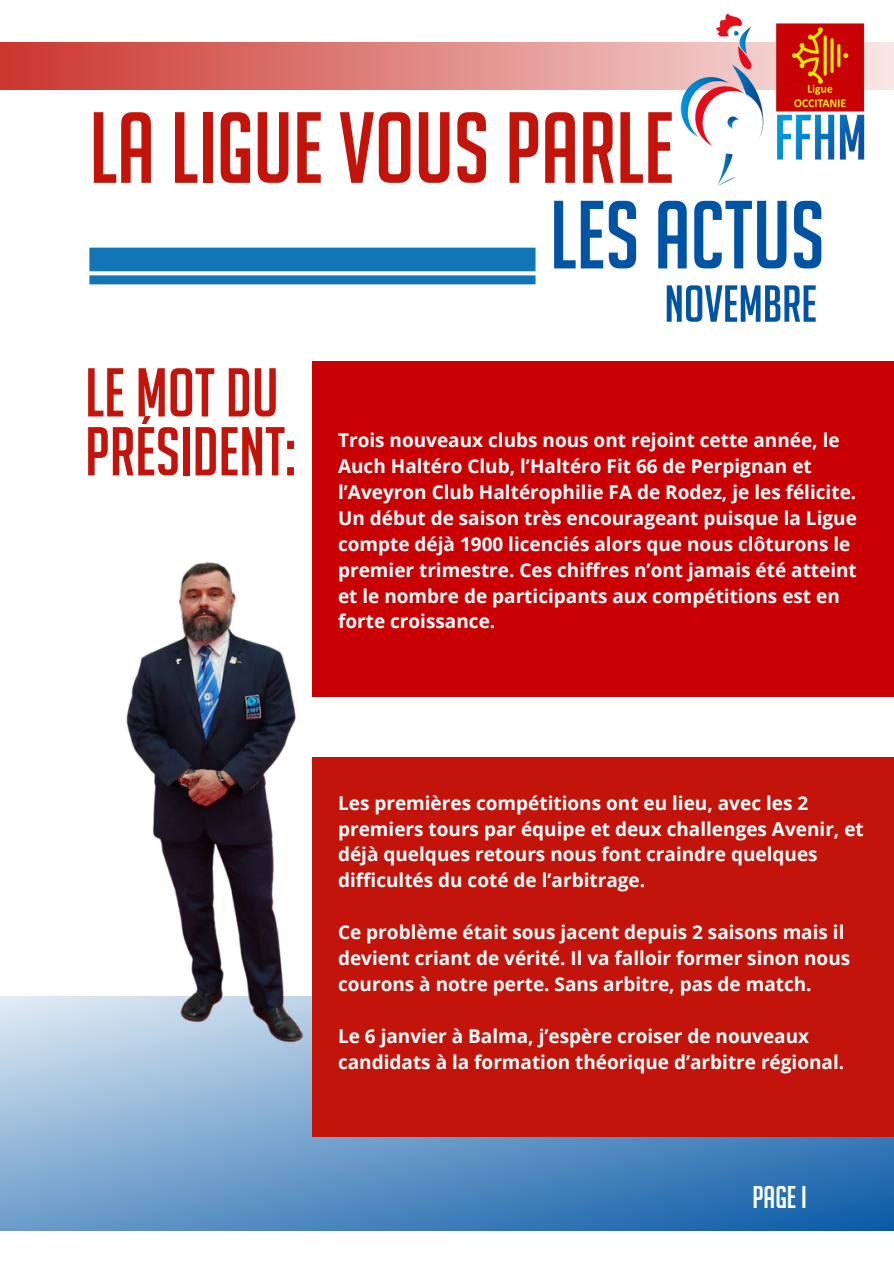
<style>
.page{position:relative;width:894px;height:1264px;background:#fff}
.page>*{position:absolute;margin:0;border:0;box-sizing:border-box;transform-origin:0 0}
.t1{font:98.4px "Big Noodle Titling";color:#c2140b}
.t2{font:94.2px "Big Noodle Titling";color:#0054a3}
.t3{font:67.2px/58.9px "Big Noodle Titling";color:#c2140b}
.t4{font:50.7px "Big Noodle Titling";color:#0054a3}
.t5{font:30.75px "Big Noodle Titling";color:#fbfefd}
.t6{font:700 19.05px/25.8px "Open Sans";color:#fbfefd}
</style>
<div class="page">
<div style="left:312px;top:361px;width:581px;height:336px;background:#c90105"></div>
<div style="left:89px;top:248px;width:446px;height:23px;background:#1276b6"></div>
<svg style="left:382px;top:1136px;width:511px;height:94px;background:#3e7bb6"></svg>
<div style="left:312px;top:757px;width:581px;height:379px;background:#c2140b"></div>
<svg style="left:0;top:43px;width:893px;height:47px;background:#dc7b76"></svg>
<div style="left:89px;top:275px;width:446px;height:9px;background:#1276b6"></div>
<img style="left:676px;top:13px;width:197px;height:173px">
<img style="left:0;top:562px;width:382px;height:669px">
<p class="t1" style="left:89px;top:95px;width:586px">LA LIGUE VOUS PARLE</p>
<p class="t2" style="left:549px;top:184px;width:276px">LES ACTUS</p>
<p class="t3" style="left:85px;top:363px;width:212px">LE MOT DU<br>PRÉSIDENT:</p>
<p class="t4" style="left:664px;top:276px;width:154px">NOVEMBRE</p>
<p class="t6" style="left:338px;top:427px;width:520px">Trois nouveaux clubs nous ont rejoint cette année, le Auch Haltéro Club, l’Haltéro Fit 66 de Perpignan et l’Aveyron Club Haltérophilie FA de Rodez, je les félicite.<br>Un début de saison très encourageant puisque la Ligue compte déjà 1900 licenciés alors que nous clôturons le premier trimestre. Ces chiffres n’ont jamais été atteint et le nombre de participants aux compétitions est en forte croissance.</p>
<p class="t6" style="left:338px;top:789px;width:527px">Les premières compétitions ont eu lieu, avec les 2 premiers tours par équipe et deux challenges Avenir, et déjà quelques retours nous font craindre quelques difficultés du coté de l’arbitrage.</p>
<p class="t6" style="left:338px;top:918px;width:513px">Ce problème était sous jacent depuis 2 saisons mais il devient criant de vérité. Il va falloir former sinon nous courons à notre perte. Sans arbitre, pas de match.</p>
<p class="t6" style="left:338px;top:1022px;width:507px">Le 6 janvier à Balma, j’espère croiser de nouveaux candidats à la formation théorique d’arbitre régional.</p>
<p class="t5" style="left:752px;top:1180px;width:56px">Page I</p>
</div>
